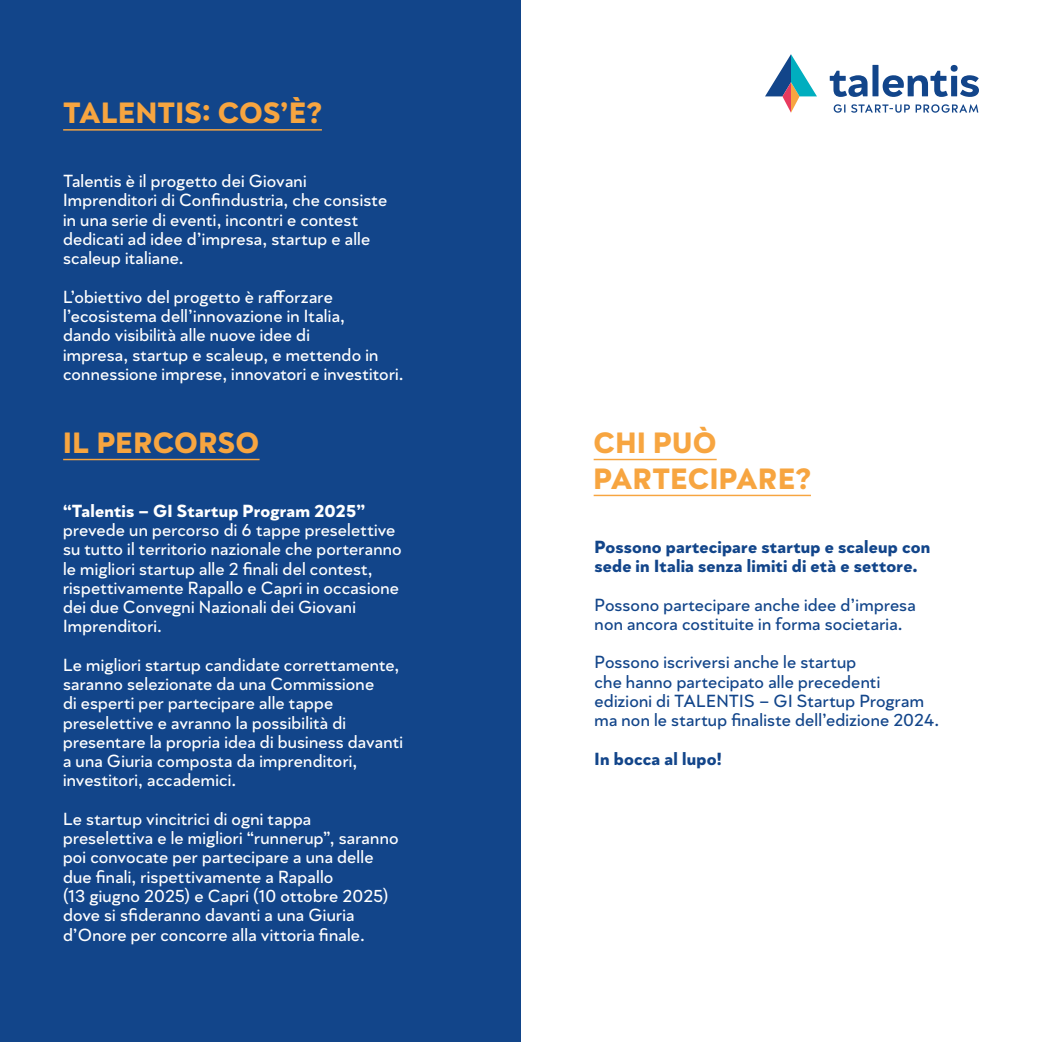
<style>
.page{position:relative;width:1042px;height:1042px;background:#fff}
.page>*{position:absolute;margin:0;border:0;box-sizing:border-box;transform-origin:0 0}
.t1{font:700 29.22px/35.9px "Rapor";letter-spacing:.005em;color:#f7a540}
.t2{font:17.5px/19.2px "Rapor";letter-spacing:.01em;color:#fff}
.t3{font:17.5px/19.2px "Rapor";letter-spacing:.01em;color:#12458a}
.t4{font:700 17.5px/19.2px "Rapor";letter-spacing:.01em;color:#12458a}
.t5{font:700 17.5px "Rapor";letter-spacing:.01em;color:#fff}
</style>
<div class="page">
<div style="left:0;top:0;width:521px;height:1042px;background:#12458a"></div>
<hr style="left:63px;top:129px;width:259px;height:2px;background:#f7a540">
<hr style="left:63px;top:459px;width:197px;height:1px;background:#f7a540">
<hr style="left:594px;top:459px;width:123px;height:1px;background:#f7a540">
<hr style="left:594px;top:495px;width:217px;height:1px;background:#f7a540">
<svg style="left:765px;top:54px;width:52px;height:59px"></svg>
<svg style="left:833px;top:104px;width:12px;height:9px"></svg>
<svg style="left:851px;top:104px;width:127px;height:9px"></svg>
<svg style="left:830px;top:71px;width:37px;height:26px"></svg>
<svg style="left:882px;top:65px;width:97px;height:32px"></svg>
<div style="left:872px;top:65px;width:6px;height:31px;background:#12458a"></div>
<h1 class="t1" style="left:63px;top:94px;width:260px">TALENTIS: COS’È?</h1>
<p class="t2" style="left:63px;top:171px;width:326px">Talentis è il progetto dei Giovani Imprenditori di Confindustria, che consiste in una serie di eventi, incontri e contest dedicati ad idee d’impresa, startup e alle scaleup italiane.</p>
<p class="t2" style="left:63px;top:287px;width:342px">L’obiettivo del progetto è rafforzare l’ecosistema dell’innovazione in Italia,<br>dando visibilità alle nuove idee di<br>impresa, startup e scaleup, e mettendo in connessione imprese, innovatori e investitori.</p>
<h1 class="t1" style="left:63px;top:424px;width:198px">IL PERCORSO</h1>
<p class="t5" style="left:63px;top:500px;width:304px">“Talentis – GI Startup Program 2025”</p>
<p class="t2" style="left:63px;top:520px;width:340px">prevede un percorso di 6 tappe preselettive su tutto il territorio nazionale che porteranno le migliori startup alle 2 finali del contest, rispettivamente Rapallo e Capri in occasione dei due Convegni Nazionali dei Giovani Imprenditori.</p>
<p class="t2" style="left:63px;top:655px;width:341px">Le migliori startup candidate correttamente, saranno selezionate da una Commissione<br>di esperti per partecipare alle tappe preselettive e avranno la possibilità di presentare la propria idea di business davanti a una Giuria composta da imprenditori, investitori, accademici.</p>
<p class="t2" style="left:63px;top:809px;width:337px">Le startup vincitrici di ogni tappa preselettiva e le migliori “runnerup”, saranno poi convocate per partecipare a una delle due finali, rispettivamente a Rapallo<br>(13 giugno 2025) e Capri (10 ottobre 2025) dove si sfideranno davanti a una Giuria d’Onore per concorre alla vittoria finale.</p>
<h1 class="t1" style="left:594px;top:424px;width:219px">CHI PUÒ<br>PARTECIPARE?</h1>
<p class="t4" style="left:594px;top:536px;width:337px">Possono partecipare startup e scaleup con sede in Italia senza limiti di età e settore.</p>
<p class="t3" style="left:594px;top:594px;width:323px">Possono partecipare anche idee d’impresa non ancora costituite in forma societaria.</p>
<p class="t3" style="left:594px;top:652px;width:346px">Possono iscriversi anche le startup<br>che hanno partecipato alle precedenti edizioni di TALENTIS – GI Startup Program ma non le startup finaliste dell’edizione 2024.</p>
<p class="t4" style="left:594px;top:748px;width:129px">In bocca al lupo!</p>
</div>
